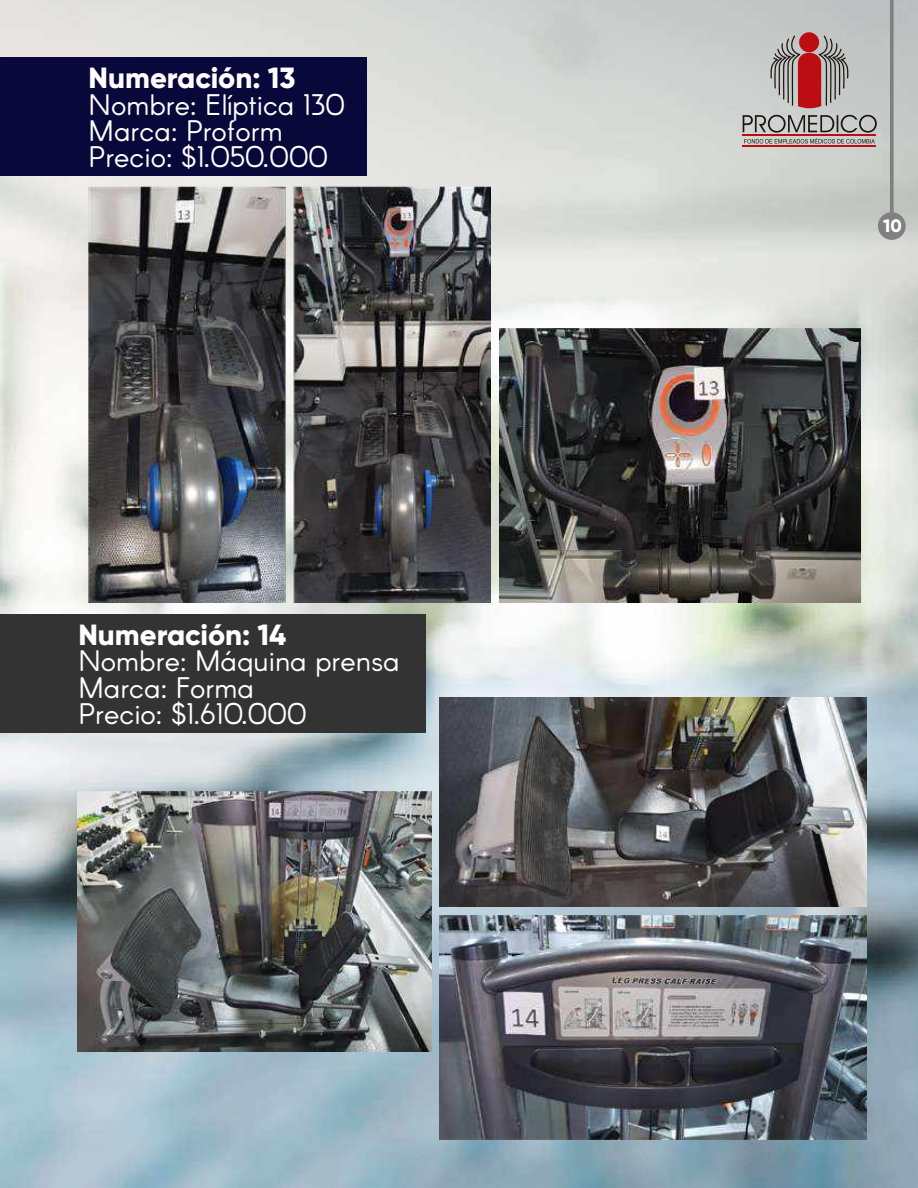
<style>
.page{position:relative;width:918px;height:1188px;background:#fff}
.page>*{position:absolute;margin:0;border:0;box-sizing:border-box;transform-origin:0 0}
.t1{font:29.1px/26.2px "Arcon Rounded Regular";color:#fff}
.t2{font:800 29.1px "Gilroy";color:#fff}
.t3{font:800 18px "Gilroy";color:#fff}
</style>
<div class="page">
<img style="left:0;top:0;width:918px;height:1188px">
<hr style="left:742px;top:146px;width:134px;height:1px;background:#bc0d12">
<svg style="left:743px;top:0;width:163px;height:240px;background:#bcb6b4"></svg>
<div style="left:0;top:57px;width:366px;height:119px;background:#09083a"></div>
<div style="left:0;top:615px;width:426px;height:118px;background:#333"></div>
<img style="left:88px;top:187px;width:402px;height:416px">
<img style="left:499px;top:328px;width:361px;height:275px">
<img style="left:77px;top:791px;width:354px;height:261px">
<img style="left:440px;top:916px;width:427px;height:224px">
<img style="left:440px;top:698px;width:427px;height:208px">
<p class="t2" style="left:89px;top:60px;width:208px">Numeración: 13</p>
<p class="t1" style="left:89px;top:93px;width:258px">Nombre: Elíptica 130<br>Marca: Proform<br>Precio: $1.050.000</p>
<p class="t2" style="left:78px;top:617px;width:209px">Numeración: 14</p>
<p class="t1" style="left:78px;top:650px;width:323px">Nombre: Máquina prensa<br>Marca: Forma<br>Precio: $1.610.000</p>
<p class="t3" style="left:883px;top:214px;width:20px">10</p>
</div>
